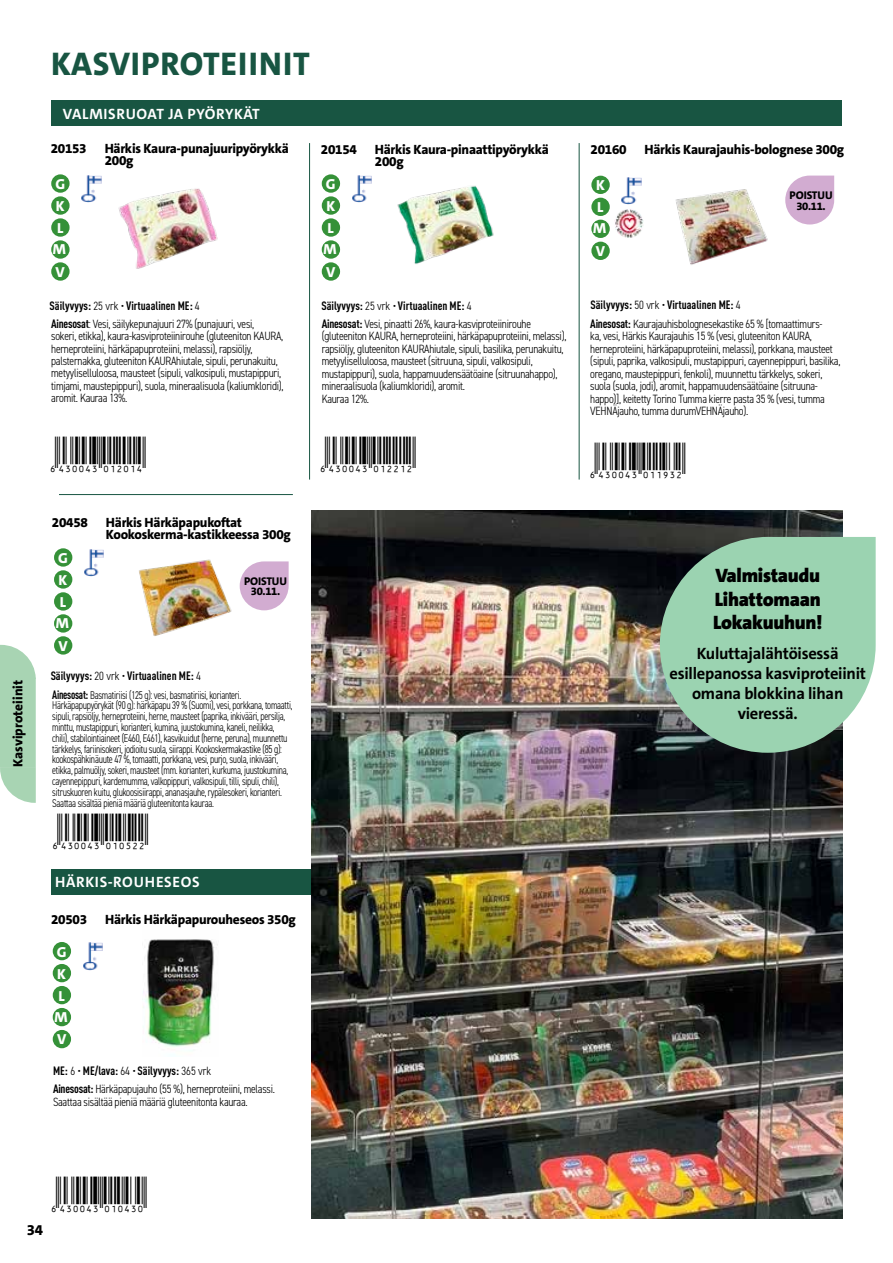
<style>
.page{position:relative;width:893px;height:1263px;background:#fff}
.page>*{position:absolute;margin:0;border:0;box-sizing:border-box;transform-origin:0 0}
.t1{font:36px "Viisas EAN Melko Matala";color:#000}
.t2{font:800 33px "The Sans C5";letter-spacing:.025em;color:#185542}
.t3{font:900 19.5px/23.4px "The Sans C5";letter-spacing:-.015em;color:#000}
.t4{font:700 16.5px/19.8px "The Sans C5";letter-spacing:-.015em;color:#000;text-align:center}
.t5{font:700 15px "The Sans C5";letter-spacing:.045em;color:#fff}
.t6{font:800 15px "The Sans C5";color:#000}
.t7{font:800 14.55px/21.8px "The Sans C5";color:#fff}
.t8{font:800 13.5px/12px "The Sans C5";letter-spacing:-.02em;color:#000}
.t9{font:800 13.5px "The Sans C5";color:#000}
.t10{font:300 condensed 12px/12.5px "DIN2014";letter-spacing:-.02em;color:#000}
.t11{font:700 condensed 12px "DIN Pro";color:#000}
.t12{font:300 condensed 11.25px/10.8px "DIN2014";letter-spacing:-.025em;color:#000;scale:.9 1}
.t13{font:800 11.25px/10.5px "The Sans C5";letter-spacing:-.01em;color:#000;text-align:center}
.s1{font-family:"DIN2014";font-weight:300}
.s2{font-family:"DIN Pro";font-weight:700}
.s3{font-family:"DIN Pro";font-weight:700;font-size:12px}
</style>
<div class="page">
<div style="left:51px;top:101px;width:791px;height:25px;background:#185542"></div>
<img style="left:118px;top:188px;width:100px;height:81px">
<img style="left:397px;top:186px;width:97px;height:78px">
<img style="left:81px;top:175px;width:21px;height:28px">
<div style="left:51px;top:174px;width:19px;height:19px;background:#359138;border-radius:50%"></div>
<div style="left:51px;top:196px;width:19px;height:19px;background:#359138;border-radius:50%"></div>
<div style="left:51px;top:218px;width:19px;height:19px;background:#359138;border-radius:50%"></div>
<div style="left:51px;top:240px;width:19px;height:19px;background:#359138;border-radius:50%"></div>
<div style="left:51px;top:262px;width:19px;height:19px;background:#359138;border-radius:50%"></div>
<img style="left:352px;top:175px;width:20px;height:28px">
<div style="left:322px;top:174px;width:18px;height:19px;background:#359138;border-radius:50%"></div>
<div style="left:322px;top:196px;width:18px;height:19px;background:#359138;border-radius:50%"></div>
<div style="left:322px;top:218px;width:18px;height:19px;background:#359138;border-radius:50%"></div>
<div style="left:322px;top:240px;width:18px;height:19px;background:#359138;border-radius:50%"></div>
<div style="left:322px;top:262px;width:18px;height:19px;background:#359138;border-radius:50%"></div>
<img style="left:675px;top:189px;width:93px;height:76px">
<img style="left:621px;top:177px;width:21px;height:28px">
<div style="left:591px;top:176px;width:19px;height:18px;background:#359138;border-radius:50%"></div>
<div style="left:591px;top:198px;width:19px;height:18px;background:#359138;border-radius:50%"></div>
<div style="left:591px;top:220px;width:19px;height:18px;background:#359138;border-radius:50%"></div>
<div style="left:591px;top:242px;width:19px;height:18px;background:#359138;border-radius:50%"></div>
<img style="left:614px;top:209px;width:19px;height:29px">
<img style="left:139px;top:559px;width:101px;height:77px">
<img style="left:84px;top:549px;width:20px;height:28px">
<div style="left:54px;top:548px;width:18px;height:19px;background:#359138;border-radius:50%"></div>
<div style="left:54px;top:570px;width:18px;height:19px;background:#359138;border-radius:50%"></div>
<div style="left:54px;top:592px;width:18px;height:19px;background:#359138;border-radius:50%"></div>
<div style="left:54px;top:614px;width:18px;height:19px;background:#359138;border-radius:50%"></div>
<div style="left:54px;top:636px;width:18px;height:19px;background:#359138;border-radius:50%"></div>
<div style="left:51px;top:869px;width:261px;height:25px;background:#185542"></div>
<img style="left:83px;top:942px;width:20px;height:29px">
<div style="left:53px;top:942px;width:18px;height:18px;background:#359138;border-radius:50%"></div>
<div style="left:53px;top:964px;width:18px;height:18px;background:#359138;border-radius:50%"></div>
<div style="left:53px;top:986px;width:18px;height:18px;background:#359138;border-radius:50%"></div>
<div style="left:53px;top:1008px;width:18px;height:18px;background:#359138;border-radius:50%"></div>
<div style="left:53px;top:1030px;width:18px;height:18px;background:#359138;border-radius:50%"></div>
<img style="left:143px;top:939px;width:75px;height:112px">
<hr style="left:309px;top:143px;width:1px;height:337px;background:#185542">
<hr style="left:579px;top:143px;width:1px;height:337px;background:#185542">
<hr style="left:59px;top:494px;width:234px;height:1px;background:#185542">
<img style="left:312px;top:510px;width:530px;height:708px">
<svg style="left:785px;top:176px;width:49px;height:48px;background:#d8b8d8"></svg>
<svg style="left:240px;top:561px;width:49px;height:49px;background:#d9b9d8"></svg>
<svg style="left:660px;top:537px;width:216px;height:216px;background:#91c1a5"></svg>
<svg style="left:0;top:645px;width:36px;height:158px;background:#b0d8ba"></svg>
<p class="t9" style="left:9px;top:767px;width:88px;rotate:-90deg">Kasviproteiinit</p>
<h2 class="t2" style="left:51px;top:43px;width:260px">KASVIPROTEIINIT</h2>
<p class="t5" style="left:63px;top:104px;width:199px">VALMISRUOAT JA PYÖRYKÄT</p>
<p class="t8" style="left:51px;top:143px;width:38px">20153</p>
<p class="t8" style="left:105px;top:143px;width:186px">Härkis Kaura-punajuuripyörykkä<br>200g</p>
<p class="t8" style="left:321px;top:143px;width:38px">20154</p>
<p class="t8" style="left:375px;top:143px;width:175px">Härkis Kaura-pinaattipyörykkä<br>200g</p>
<p class="t8" style="left:590px;top:143px;width:38px">20160</p>
<p class="t8" style="left:644px;top:143px;width:201px">Härkis Kaurajauhis-bolognese 300g</p>
<p class="t7" style="left:53px;top:173px;width:15px">G<br>K<br>L<br>M</p>
<p class="t7" style="left:56px;top:261px;width:11px">V</p>
<p class="t7" style="left:323px;top:173px;width:15px">G<br>K<br>L<br>M</p>
<p class="t7" style="left:326px;top:261px;width:11px">V</p>
<p class="t7" style="left:593px;top:175px;width:15px">K<br>L<br>M</p>
<p class="t7" style="left:596px;top:240px;width:11px">V</p>
<p class="t13" style="left:790px;top:190px;width:44px">POISTUU<br>30.11.</p>
<p class="t11" style="left:50px;top:297px;width:152px">Säilyvyys: <span class="s1">25 vrk •</span> Virtuaalinen ME: <span class="s1">4</span></p>
<p class="t11" style="left:321px;top:296px;width:152px">Säilyvyys: <span class="s1">25 vrk •</span> Virtuaalinen ME: <span class="s1">4</span></p>
<p class="t11" style="left:590px;top:296px;width:152px">Säilyvyys: <span class="s1">50 vrk •</span> Virtuaalinen ME: <span class="s1">4</span></p>
<p class="t10" style="left:51px;top:317px;width:234px"><span class="s2">Ainesosat</span>: Vesi, säilykepunajuuri 27% (punajuuri, vesi,<br>sokeri, etikka), kaura-kasviproteiinirouhe (gluteeniton KAURA, herneproteiini, härkäpapuproteiini, melassi), rapsiöljy, palsternakka, gluteeniton KAURAhiutale, sipuli, perunakuitu, metyyliselluloosa, mausteet (sipuli, valkosipuli, mustapippuri, timjami, maustepippuri), suola, mineraalisuola (kaliumkloridi), aromit. Kauraa 13%.</p>
<p class="t10" style="left:322px;top:318px;width:246px"><span class="s2">Ainesosat:</span> Vesi, pinaatti 26%, kaura-kasviproteiinirouhe (gluteeniton KAURA, herneproteiini, härkäpapuproteiini, melassi), rapsiöljy, gluteeniton KAURAhiutale, sipuli, basilika, perunakuitu, metyyliselluloosa, mausteet (sitruuna, sipuli, valkosipuli, mustapippuri), suola, happamuudensäätöaine (sitruunahappo), mineraalisuola (kaliumkloridi), aromit.<br>Kauraa 12%.</p>
<p class="t10" style="left:590px;top:318px;width:252px"><span class="s2">Ainesosat:</span> Kaurajauhisbolognesekastike 65 % [tomaattimurs-<br>ka, vesi, Härkis Kaurajauhis 15 % (vesi, gluteeniton KAURA, herneproteiini, härkäpapuproteiini, melassi), porkkana, mausteet (sipuli, paprika, valkosipuli, mustapippuri, cayennepippuri, basilika, oregano, maustepippuri, fenkoli), muunnettu tärkkelys, sokeri, suola (suola, jodi), aromit, happamuudensäätöaine (sitruuna&shy;happo)], keitetty Torino Tumma kierre pasta 35 % (vesi, tumma VEHNÄjauho, tumma durumVEHNÄjauho).</p>
<h1 class="t1" style="left:49px;top:436px;width:99px">*6430043012014*</h1>
<h1 class="t1" style="left:319px;top:436px;width:99px">*6430043012212*</h1>
<h1 class="t1" style="left:588px;top:442px;width:99px">*6430043011932*</h1>
<p class="t8" style="left:52px;top:517px;width:38px">20458</p>
<p class="t8" style="left:106px;top:517px;width:186px">Härkis Härkäpapukoftat<br>Kookoskerma-kastikkeessa 300g</p>
<p class="t7" style="left:56px;top:547px;width:15px">G<br>K<br>L<br>M</p>
<p class="t7" style="left:58px;top:635px;width:11px">V</p>
<p class="t12" style="left:52px;top:689px;width:269px"><span class="s3">Ainesosat:</span> Basmatiriisi (125 g): vesi, basmatiriisi, korianteri.<br>Härkäpapupyörykät (90 g): härkäpapu 39 % (Suomi), vesi, porkkana, tomaatti, sipuli, rapsiöljy, herneproteiini, herne, mausteet (paprika, inkivääri, persilja, minttu, mustapippuri, korianteri, kumina, juustokumina, kaneli, neilikka, chili), stabilointiaineet (E460, E461), kasvikuidut (herne, peruna), muunnettu tärkkelys, fariinisokeri, jodioitu suola, siirappi. Kookoskermakastike (85 g): kookospähkinäuute 47 %, tomaatti, porkkana, vesi, purjo, suola, inkivääri, etikka, palmuöljy, sokeri, mausteet (mm. korianteri, kurkuma, juustokumina, cayennepippuri, kardemumma, valkopippuri, valkosipuli, tilli, sipuli, chili), sitruskuoren kuitu, glukoosisiirappi, ananasjauhe, rypälesokeri, korianteri.<br>Saattaa sisältää pieniä määriä gluteenitonta kauraa.</p>
<p class="t13" style="left:244px;top:576px;width:44px">POISTUU<br>30.11.</p>
<h3 class="t3" style="left:713px;top:564px;width:111px">Valmistaudu<br>Lihattomaan<br>Lokakuuhun!</h3>
<h3 class="t4" style="left:669px;top:644px;width:198px">Kuluttajalähtöisessä esillepanossa kasviproteiinit omana blokkina lihan vieressä.</h3>
<p class="t11" style="left:51px;top:667px;width:152px">Säilyvyys: <span class="s1">20 vrk •</span> Virtuaalinen ME: <span class="s1">4</span></p>
<h1 class="t1" style="left:51px;top:813px;width:99px">*6430043010522*</h1>
<p class="t5" style="left:55px;top:872px;width:146px">HÄRKIS-ROUHESEOS</p>
<p class="t8" style="left:51px;top:913px;width:38px">20503</p>
<p class="t8" style="left:105px;top:913px;width:192px">Härkis Härkäpapurouheseos 350g</p>
<p class="t7" style="left:54px;top:941px;width:15px">G<br>K<br>L<br>M</p>
<p class="t7" style="left:57px;top:1029px;width:11px">V</p>
<p class="t11" style="left:53px;top:1062px;width:160px">ME: <span class="s1">6 •</span> ME/lava: <span class="s1">64 •</span> Säilyvyys: <span class="s1">365 vrk</span></p>
<p class="t10" style="left:53px;top:1083px;width:223px"><span class="s2">Ainesosat:</span> Härkäpapujauho (55 %), herneproteiini, melassi.<br>Saattaa sisältää pieniä määriä gluteenitonta kauraa.</p>
<h1 class="t1" style="left:50px;top:1176px;width:99px">*6430043010430*</h1>
<p class="t6" style="left:27px;top:1220px;width:18px">34</p>
</div>
